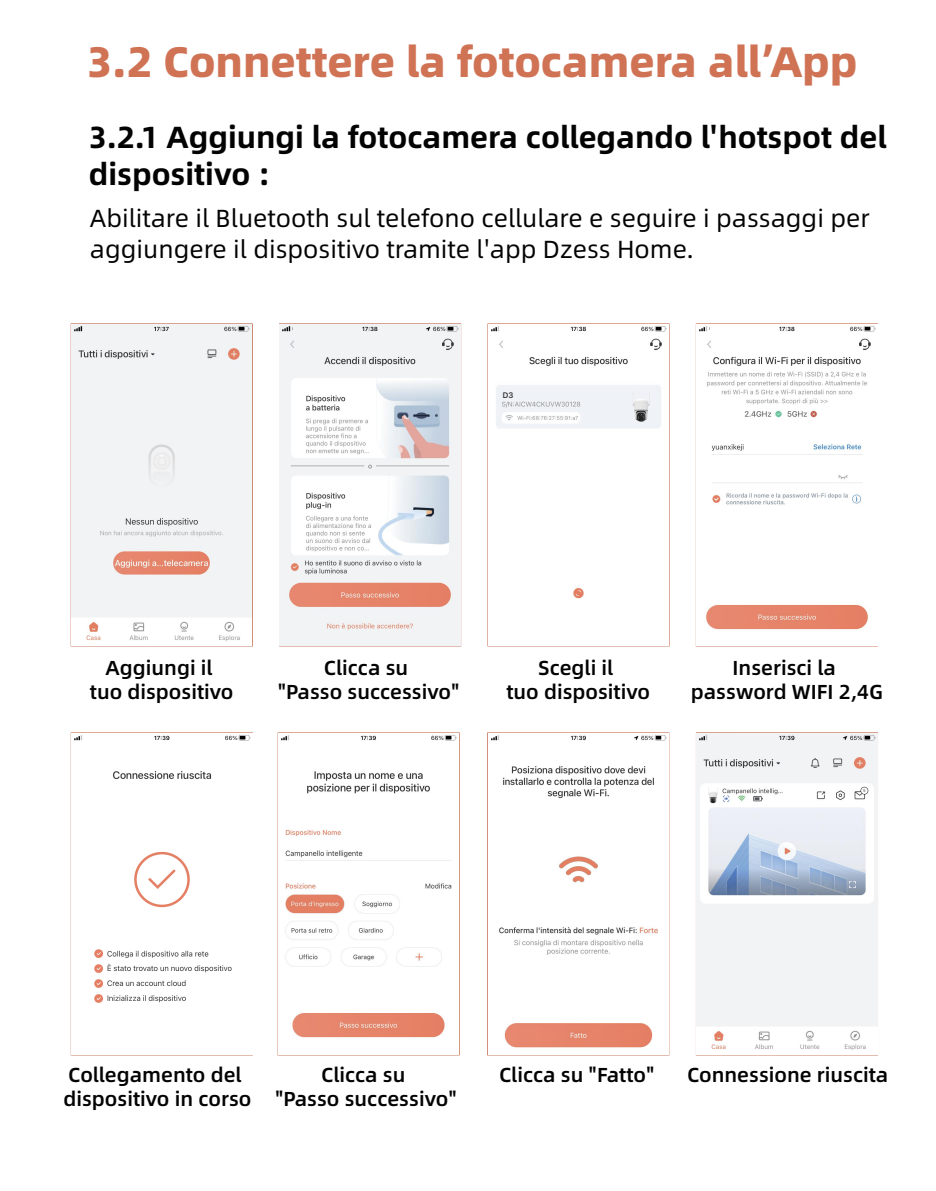
<style>
.page{position:relative;width:936px;height:1191px;background:#fff}
.page>*{position:absolute;margin:0;border:0;box-sizing:border-box;transform-origin:0 0}
.t1{font:800 42.9px "Alibaba Sans";color:#d07355}
.t2{font:700 30.6px/36.6px "Alibaba Sans";color:#030303}
.t3{font:24.6px/30.6px "Alibaba Sans";color:#030303}
.t4{font:500 20.4px/23.7px "Alibaba Sans";color:#030303;text-align:center}
.t5{font:600 8.1px "SF Pro Display";color:#333334}
</style>
<div class="page">
<img style="left:71px;top:324px;width:181px;height:317px">
<div style="left:84px;top:324px;width:36px;height:12px;background:#f1f3f5"></div>
<img style="left:281px;top:325px;width:178px;height:319px">
<div style="left:293px;top:324px;width:35px;height:12px;background:#f1f3f5"></div>
<img style="left:699px;top:326px;width:177px;height:304px">
<div style="left:709px;top:324px;width:36px;height:12px;background:#fff"></div>
<img style="left:491px;top:735px;width:176px;height:313px">
<div style="left:500px;top:735px;width:36px;height:11px;background:#fff"></div>
<img style="left:281px;top:735px;width:176px;height:303px">
<div style="left:291px;top:735px;width:36px;height:11px;background:#fff"></div>
<img style="left:74px;top:735px;width:177px;height:268px">
<div style="left:84px;top:735px;width:36px;height:11px;background:#fff"></div>
<img style="left:491px;top:326px;width:176px;height:273px">
<div style="left:500px;top:324px;width:36px;height:12px;background:#fff"></div>
<img style="left:623px;top:389px;width:35px;height:36px">
<div style="left:501px;top:390px;width:19px;height:9px;background:#eff2f7"></div>
<img style="left:696px;top:733px;width:181px;height:317px">
<div style="left:709px;top:735px;width:43px;height:11px;background:#f1f3f5"></div>
<img style="left:703px;top:786px;width:19px;height:18px">
<h1 class="t1" style="left:87px;top:27px;width:772px">3.2 Connettere la fotocamera all’App</h1>
<h2 class="t2" style="left:89px;top:117px;width:799px">3.2.1 Aggiungi la fotocamera collegando l'hotspot del dispositivo :</h2>
<p class="t3" style="left:90px;top:202px;width:781px">Abilitare il Bluetooth sul telefono cellulare e seguire i passaggi per aggiungere il dispositivo tramite l'app Dzess Home.</p>
<p class="t5" style="left:503px;top:389px;width:12px">D3</p>
<p class="t4" style="left:90px;top:654px;width:145px">Aggiungi il tuo dispositivo</p>
<p class="t4" style="left:278px;top:654px;width:183px">Clicca su<br>"Passo successivo"</p>
<p class="t4" style="left:506px;top:654px;width:145px">Scegli il<br>tuo dispositivo</p>
<p class="t4" style="left:690px;top:654px;width:194px">Inserisci la password WIFI 2,4G</p>
<p class="t4" style="left:63px;top:1062px;width:189px;text-align:left">Collegamento del dispositivo in corso</p>
<p class="t4" style="left:275px;top:1062px;width:183px">Clicca su<br>"Passo successivo"</p>
<p class="t4" style="left:499px;top:1062px;width:157px">Clicca su "Fatto"</p>
<p class="t4" style="left:687px;top:1062px;width:203px">Connessione riuscita</p>
</div>
